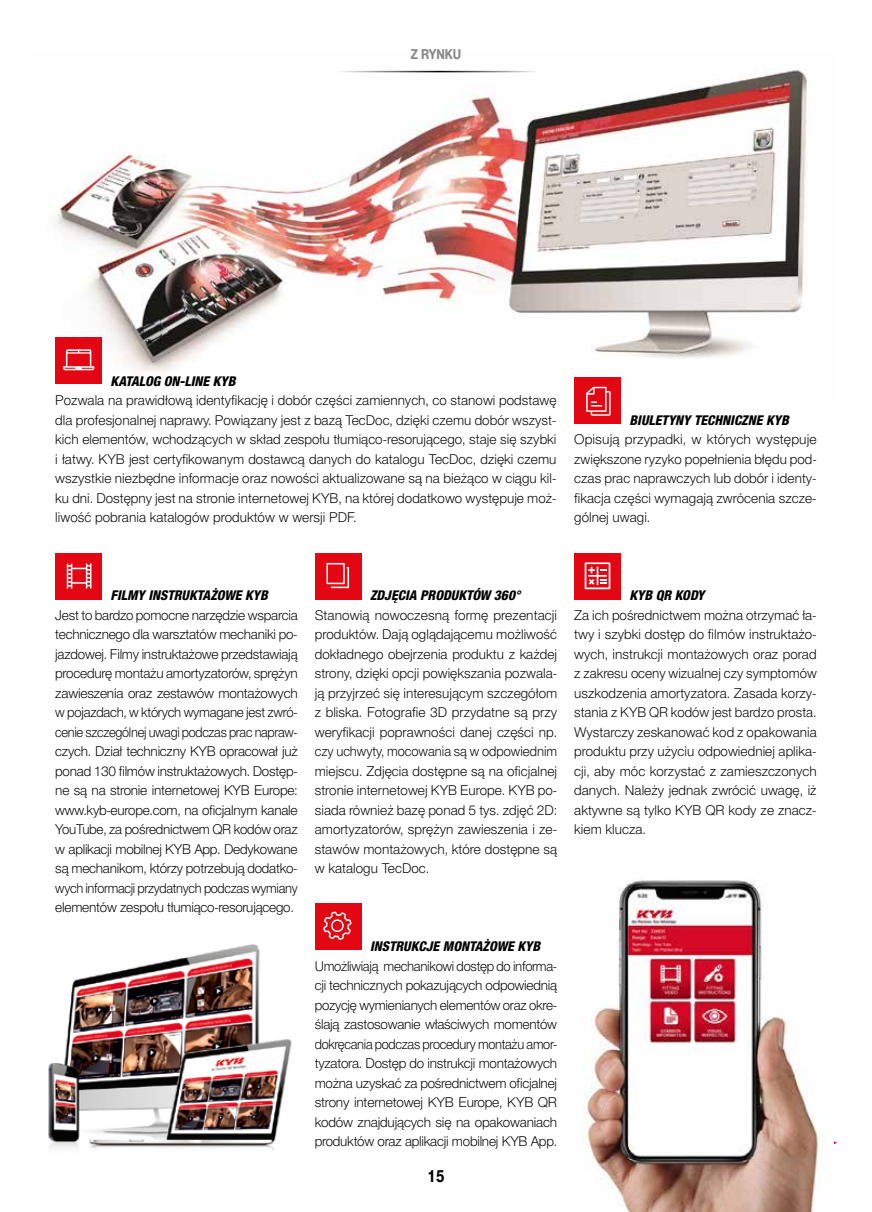
<style>
.page{position:relative;width:872px;height:1212px;background:#fff}
.page>*{position:absolute;margin:0;border:0;box-sizing:border-box;transform-origin:0 0}
.t1{font:700 16.65px "Switzer Cnd EFN";color:#000}
.t2{font:700 13.65px "Switzer Cnd EFN";color:#878787}
.t3{font:13.5px/19.5px "Switzer EFN Light";color:#000;text-align:justify}
.t4{font:italic 800 condensed 13.5px "Helvetica Neue LT Pro";color:#000}
</style>
<div class="page">
<img style="left:53px;top:69px;width:754px;height:303px">
<img style="left:48px;top:944px;width:244px;height:206px">
<img style="left:583px;top:880px;width:236px;height:332px">
<div style="left:55px;top:337px;width:47px;height:47px;background:#e30613"></div>
<svg style="left:63px;top:349px;width:31px;height:21px"></svg>
<div style="left:55px;top:553px;width:47px;height:47px;background:#e30613"></div>
<svg style="left:67px;top:563px;width:24px;height:26px"></svg>
<div style="left:315px;top:553px;width:46px;height:47px;background:#e30613"></div>
<svg style="left:326px;top:563px;width:23px;height:25px"></svg>
<div style="left:574px;top:377px;width:47px;height:47px;background:#e30613"></div>
<svg style="left:586px;top:387px;width:24px;height:29px"></svg>
<div style="left:574px;top:553px;width:47px;height:47px;background:#e30613"></div>
<svg style="left:584px;top:562px;width:26px;height:27px"></svg>
<div style="left:315px;top:902px;width:46px;height:47px;background:#e30613"></div>
<svg style="left:323px;top:911px;width:29px;height:29px"></svg>
<hr style="left:334px;top:71px;width:203px;height:1px;background:#000">
<p class="t2" style="left:411px;top:46px;width:52px">Z RYNKU</p>
<p class="t4" style="left:111px;top:371px;width:127px">KATALOG ON-LINE KYB</p>
<p class="t3" style="left:55px;top:391px;width:503px">Pozwala na prawidłową identyfikację i dobór części zamiennych, co stanowi podstawę dla profesjonalnej naprawy. Powiązany jest z bazą TecDoc, dzięki czemu dobór wszyst&shy;kich elementów, wchodzących w skład zespołu tłumiąco-resorującego, staje się szybki i łatwy. KYB jest certyfikowanym dostawcą danych do katalogu TecDoc, dzięki czemu wszystkie niezbędne informacje oraz nowości aktualizowane są na bieżąco w ciągu kil&shy;ku dni. Dostępny jest na stronie internetowej KYB, na której dodatkowo występuje moż&shy;liwość pobrania katalogów produktów w wersji PDF.</p>
<p class="t4" style="left:629px;top:410px;width:161px">BIULETYNY TECHNICZNE KYB</p>
<p class="t3" style="left:574px;top:430px;width:244px">Opisują przypadki, w których występuje zwiększone ryzyko popełnienia błędu pod&shy;czas prac naprawczych lub dobór i identy&shy;fikacja części wymagają zwrócenia szcze&shy;gólnej uwagi.</p>
<p class="t4" style="left:111px;top:586px;width:159px">FILMY INSTRUKTAŻOWE KYB</p>
<p class="t3" style="left:55px;top:605px;width:244px">Jest to bardzo pomocne narzędzie wsparcia technicznego dla warsztatów mechaniki po&shy;jazdowej. Filmy instruktażowe przedstawiają procedurę montażu amortyzatorów, sprężyn zawieszenia oraz zestawów montażowych w pojazdach, w których wymagane jest zwró&shy;cenie szczególnej uwagi podczas prac napraw&shy;czych. Dział techniczny KYB opracował już ponad 130 filmów instruktażowych. Dostęp&shy;ne są na stronie internetowej KYB Europe: www.kyb-europe.com, na oficjalnym kanale YouTube, za pośrednictwem QR kodów oraz w aplikacji mobilnej KYB App. Dedykowane są mechanikom, którzy potrzebują dodatko&shy;wych informacji przydatnych podczas wymiany elementów zespołu tłumiąco-resorującego.</p>
<p class="t4" style="left:370px;top:586px;width:152px">ZDJĘCIA PRODUKTÓW 360°</p>
<p class="t3" style="left:315px;top:605px;width:244px">Stanowią nowoczesną formę prezentacji produktów. Dają oglądającemu możliwość dokładnego obejrzenia produktu z każdej strony, dzięki opcji powiększania pozwala&shy;ją przyjrzeć się interesującym szczegółom z bliska. Fotografie 3D przydatne są przy weryfikacji poprawności danej części np. czy uchwyty, mocowania są w odpowiednim miejscu. Zdjęcia dostępne są na oficjalnej stronie internetowej KYB Europe. KYB po&shy;siada również bazę ponad 5 tys. zdjęć 2D: amortyzatorów, sprężyn zawieszenia i ze&shy;stawów montażowych, które dostępne są w katalogu TecDoc.</p>
<p class="t4" style="left:370px;top:937px;width:172px">INSTRUKCJE MONTAŻOWE KYB</p>
<p class="t3" style="left:315px;top:956px;width:244px">Umożliwiają mechanikowi dostęp do informa&shy;cji technicznych pokazujących odpowiednią pozycję wymienianych elementów oraz okre&shy;ślają zastosowanie właściwych momentów dokręcania podczas procedury montażu amor&shy;tyzatora. Dostęp do instrukcji montażowych można uzyskać za pośrednictwem oficjalnej strony internetowej KYB Europe, KYB QR kodów znajdujących się na opakowaniach produktów oraz aplikacji mobilnej KYB App.</p>
<p class="t1" style="left:427px;top:1165px;width:18px">15</p>
<p class="t4" style="left:629px;top:586px;width:76px">KYB QR KODY</p>
<p class="t3" style="left:574px;top:605px;width:244px">Za ich pośrednictwem można otrzymać ła&shy;twy i szybki dostęp do filmów instruktażo&shy;wych, instrukcji montażowych oraz porad z zakresu oceny wizualnej czy symptomów uszkodzenia amortyzatora. Zasada korzy&shy;stania z KYB QR kodów jest bardzo prosta.<br>Wystarczy zeskanować kod z opakowania produktu przy użyciu odpowiedniej aplika&shy;cji, aby móc korzystać z zamieszczonych danych. Należy jednak zwrócić uwagę, iż aktywne są tylko KYB QR kody ze znacz&shy;kiem klucza.</p>
</div>
